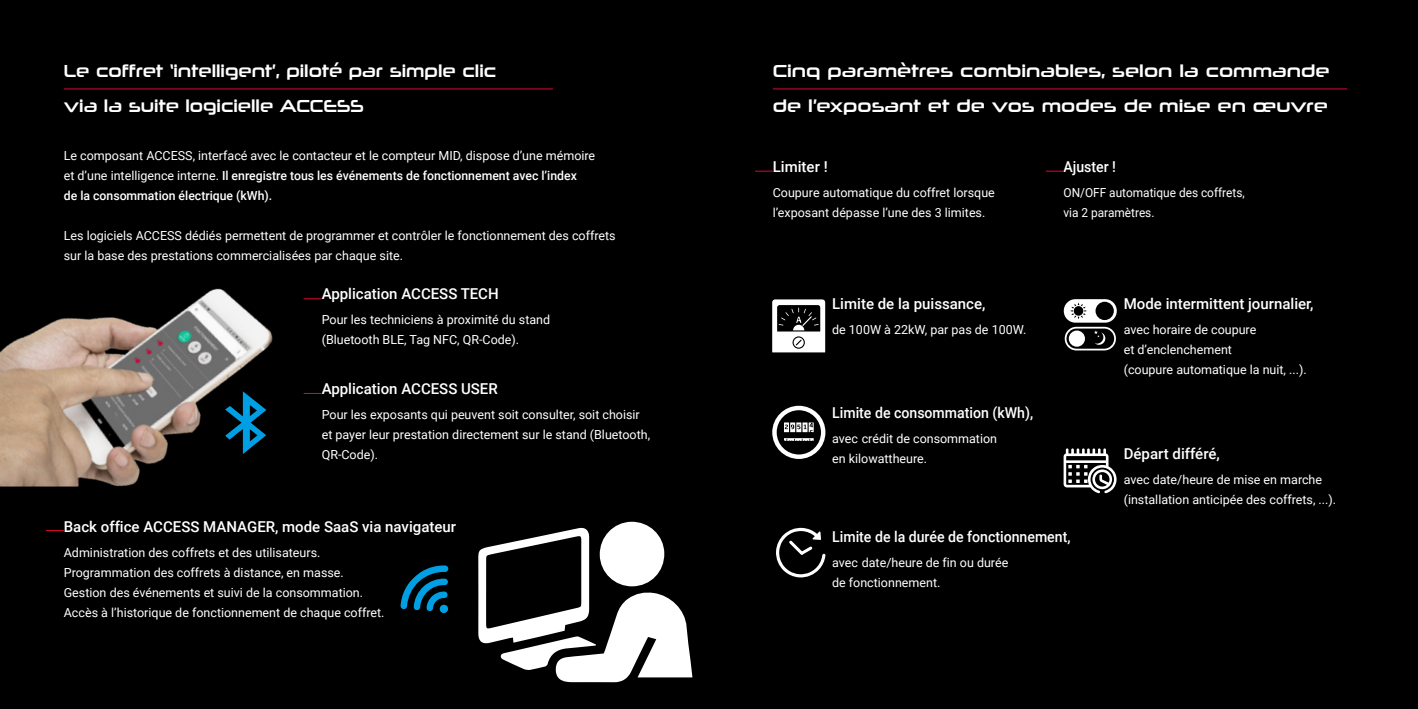
<style>
.page{position:relative;width:1418px;height:709px;background:#fff}
.page>*{position:absolute;margin:0;border:0;box-sizing:border-box;transform-origin:0 0}
.t1{font:17.5px/35px "Neuropolitical Rg";color:#fff}
.t2{font:17.5px/35px "Neuropolitical Rg";color:#fff;scale:.94 1}
.t3{font:500 15px "Roboto";color:#fff}
.t4{font:500 15px "Roboto";color:#fff;scale:.94 1}
.t5{font:12.5px/20px "Roboto";color:#fff}
.t6{font:12.5px/20px "Roboto";color:#fff;scale:.95 1}
.s1{font-weight:500}
</style>
<div class="page">
<div style="left:0;top:0;width:1417px;height:709px;background:#000"></div>
<img style="left:0;top:288px;width:273px;height:198px">
<svg style="left:478px;top:521px;width:214px;height:161px"></svg>
<svg style="left:400px;top:565px;width:48px;height:48px"></svg>
<hr style="left:772px;top:88px;width:574px;height:1px;background:#d80d30">
<svg style="left:772px;top:299px;width:53px;height:53px"></svg>
<svg style="left:772px;top:406px;width:53px;height:53px"></svg>
<svg style="left:776px;top:527px;width:49px;height:51px"></svg>
<svg style="left:1063px;top:299px;width:53px;height:51px"></svg>
<svg style="left:1063px;top:448px;width:53px;height:45px"></svg>
<svg style="left:225px;top:391px;width:41px;height:63px"></svg>
<hr style="left:64px;top:89px;width:489px;height:1px;background:#d80d30">
<svg style="left:755px;top:171px;width:17px;height:1px"></svg>
<svg style="left:1045px;top:171px;width:18px;height:1px"></svg>
<svg style="left:303px;top:298px;width:18px;height:1px"></svg>
<svg style="left:303px;top:393px;width:18px;height:1px"></svg>
<svg style="left:46px;top:530px;width:18px;height:1px"></svg>
<h1 class="t2" style="left:64px;top:53px;width:461px">Le coffret ‘intelligent’, piloté par simple clic via la suite logicielle ACCESS</h1>
<p class="t5" style="left:64px;top:145px;width:533px">Le composant ACCESS, interfacé avec le contacteur et le compteur MID, dispose d’une mémoire et d’une intelligence interne. <span class="s1">Il enregistre tous les événements de fonctionnement avec l’index<br>de la consommation électrique (kWh).</span></p>
<p class="t5" style="left:64px;top:225px;width:553px">Les logiciels ACCESS dédiés permettent de programmer et contrôler le fonctionnement des coffrets sur la base des prestations commercialisées par chaque site.</p>
<p class="t3" style="left:322px;top:283px;width:178px">Application ACCESS TECH</p>
<p class="t5" style="left:322px;top:309px;width:230px">Pour les techniciens à proximité du stand (Bluetooth BLE, Tag NFC, QR-Code).</p>
<p class="t3" style="left:322px;top:378px;width:178px">Application ACCESS USER</p>
<p class="t5" style="left:322px;top:404px;width:330px">Pour les exposants qui peuvent soit consulter, soit choisir et payer leur prestation directement sur le stand (Bluetooth,<br>QR-Code).</p>
<p class="t3" style="left:64px;top:516px;width:394px">Back office ACCESS MANAGER, mode SaaS via navigateur</p>
<p class="t5" style="left:64px;top:542px;width:322px">Administration des coffrets et des utilisateurs.<br>Programmation des coffrets à distance, en masse.<br>Gestion des événements et suivi de la consommation.<br>Accès à l’historique de fonctionnement de chaque coffret.</p>
<h1 class="t1" style="left:772px;top:53px;width:558px">Cinq paramètres combinables, selon la commande de l’exposant et de vos modes de mise en œuvre</h1>
<p class="t3" style="left:772px;top:156px;width:56px">Limiter !</p>
<p class="t5" style="left:772px;top:182px;width:224px">Coupure automatique du coffret lorsque l’exposant dépasse l’une des 3 limites.</p>
<p class="t4" style="left:1063px;top:156px;width:57px">Ajuster !</p>
<p class="t6" style="left:1063px;top:182px;width:192px">ON/OFF automatique des coffrets, via 2 paramètres.</p>
<p class="t3" style="left:832px;top:293px;width:155px">Limite de la puissance,</p>
<p class="t5" style="left:832px;top:319px;width:196px">de 100W à 22kW, par pas de 100W.</p>
<p class="t4" style="left:832px;top:402px;width:215px">Limite de consommation (kWh),</p>
<p class="t5" style="left:832px;top:428px;width:166px">avec crédit de consommation en kilowattheure.</p>
<p class="t3" style="left:1123px;top:293px;width:191px">Mode intermittent journalier,</p>
<p class="t5" style="left:1123px;top:319px;width:184px">avec horaire de coupure<br>et d’enclenchement<br>(coupure automatique la nuit, ...).</p>
<p class="t3" style="left:1123px;top:443px;width:98px">Départ différé,</p>
<p class="t5" style="left:1123px;top:469px;width:214px">avec date/heure de mise en marche (installation anticipée des coffrets, ...).</p>
<p class="t4" style="left:832px;top:526px;width:255px">Limite de la durée de fonctionnement,</p>
<p class="t5" style="left:832px;top:552px;width:178px">avec date/heure de fin ou durée de fonctionnement.</p>
</div>
